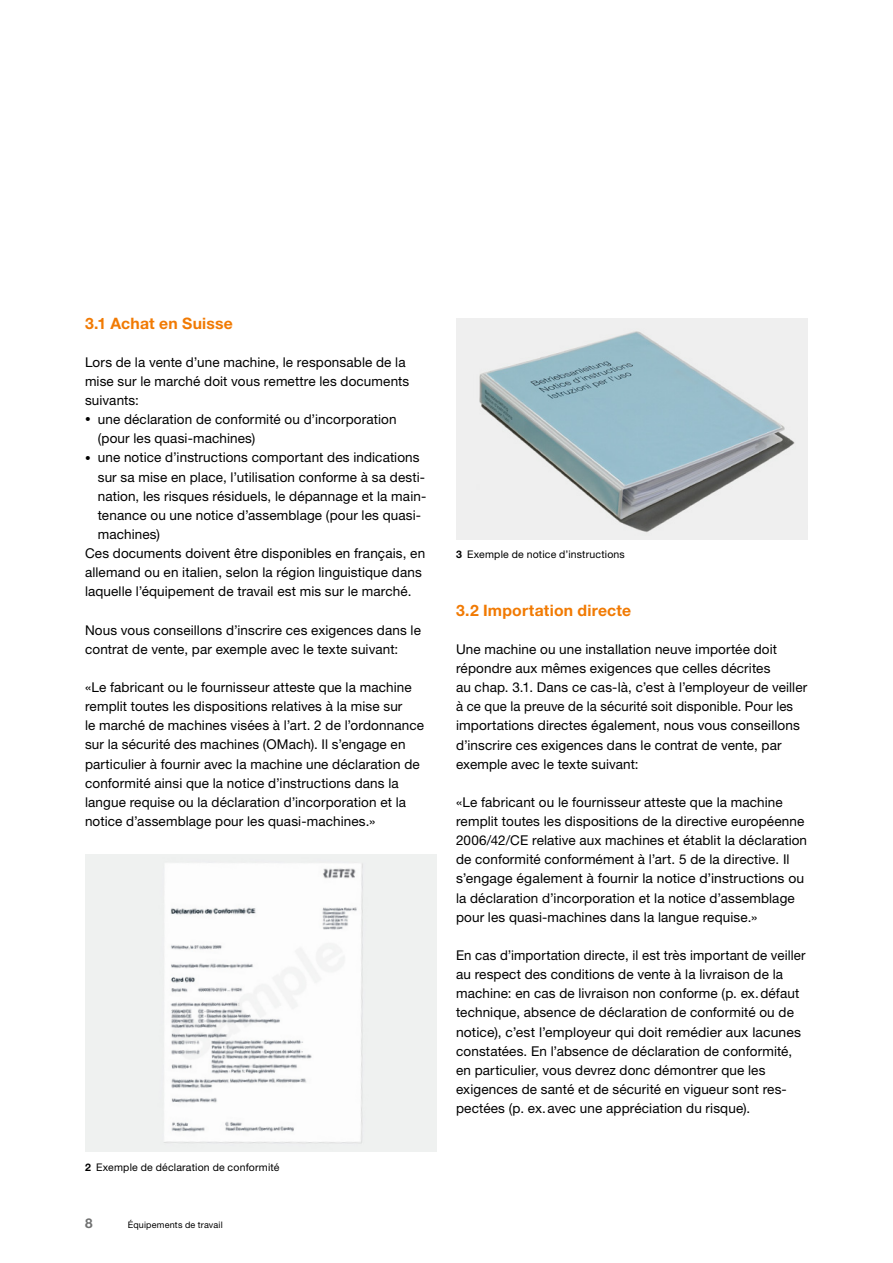
<style>
.page{position:relative;width:893px;height:1263px;background:#fff}
.page>*{position:absolute;margin:0;border:0;box-sizing:border-box;transform-origin:0 0}
.t1{font:700 15.75px "Helvetica Neue LT Std";letter-spacing:.015em;color:#f17a03}
.t2{font:13.5px/19.2px "Helvetica Neue LT Std";letter-spacing:.01em;color:#000}
.t3{font:700 13.5px "Helvetica Neue LT Std";color:#6f7070}
.t4{font:10.5px "Helvetica Neue LT Std";letter-spacing:.015em;color:#000}
.t5{font:9px "Helvetica Neue LT Std";letter-spacing:.02em;color:#000}
.s1{font-size:11.25px}
.s2{font-weight:700}
</style>
<div class="page">
<img style="left:85px;top:854px;width:352px;height:297px">
<img style="left:456px;top:319px;width:352px;height:220px">
<p class="t1" style="left:85px;top:313px;width:149px">3.1 Achat en Suisse</p>
<p class="t2" style="left:85px;top:352px;width:326px">Lors de la vente d’une machine, le responsable de la mise sur le marché doit vous remettre les documents suivants:</p>
<p class="t2" style="left:98px;top:410px;width:300px;text-indent:-13px"><span class="s1">•</span> une déclaration de conformité ou d’incorporation (pour les quasi-machines)</p>
<p class="t2" style="left:85px;top:448px;width:336px"><span class="s1">•</span> une notice d’instructions comportant des indications</p>
<p class="t2" style="left:98px;top:467px;width:329px">sur sa mise en place, l’utilisation conforme à sa desti-</p>
<p class="t2" style="left:98px;top:486px;width:330px">nation, les risques résiduels, le dépannage et la main-</p>
<p class="t2" style="left:98px;top:505px;width:325px">tenance ou une notice d’assemblage (pour les quasi-</p>
<p class="t2" style="left:98px;top:524px;width:64px">machines)</p>
<p class="t2" style="left:85px;top:543px;width:342px">Ces documents doivent être disponibles en français, en</p>
<p class="t2" style="left:85px;top:563px;width:338px">allemand ou en italien, selon la région linguistique dans</p>
<p class="t2" style="left:85px;top:582px;width:328px">laquelle l’équipement de travail est mis sur le marché.</p>
<p class="t2" style="left:85px;top:620px;width:337px">Nous vous conseillons d’inscrire ces exigences dans le contrat de vente, par exemple avec le texte suivant:</p>
<p class="t2" style="left:85px;top:677px;width:341px">«Le fabricant ou le fournisseur atteste que la machine remplit toutes les dispositions relatives à la mise sur<br>le marché de machines visées à l’art. 2 de l’ordonnance sur la sécurité des machines (OMach). Il s’engage en particulier à fournir avec la machine une déclaration de conformité ainsi que la notice d’instructions dans la langue requise ou la déclaration d’incorporation et la notice d’assemblage pour les quasi-machines.»</p>
<p class="t4" style="left:85px;top:1160px;width:196px"><span class="s2">2</span> Exemple de déclaration de conformité</p>
<p class="t3" style="left:85px;top:1215px;width:9px">8</p>
<p class="t5" style="left:128px;top:1219px;width:97px">Équipements de travail</p>
<p class="t4" style="left:456px;top:548px;width:170px"><span class="s2">3</span> Exemple de notice d’instructions</p>
<p class="t1" style="left:456px;top:600px;width:177px">3.2 Importation directe</p>
<p class="t2" style="left:456px;top:639px;width:353px">Une machine ou une installation neuve importée doit répondre aux mêmes exigences que celles décrites<br>au chap. 3.1. Dans ce cas-là, c’est à l’employeur de veiller à ce que la preuve de la sécurité soit disponible. Pour les importations directes également, nous vous conseillons d’inscrire ces exigences dans le contrat de vente, par exemple avec le texte suivant:</p>
<p class="t2" style="left:456px;top:792px;width:353px">«Le fabricant ou le fournisseur atteste que la machine remplit toutes les dispositions de la directive européenne 2006/42/CE relative aux machines et établit la déclaration de conformité conformément à l’art. 5 de la directive. Il s’engage également à fournir la notice d’instructions ou la déclaration d’incorporation et la notice d’assemblage pour les quasi-machines dans la langue requise.»</p>
<p class="t2" style="left:456px;top:945px;width:351px">En cas d’importation directe, il est très important de veiller au respect des conditions de vente à la livraison de la machine: en cas de livraison non conforme (p. ex.défaut technique, absence de déclaration de conformité ou de notice), c’est l’employeur qui doit remédier aux lacunes constatées. En l’absence de déclaration de conformité, en particulier, vous devrez donc démontrer que les exigences de santé et de sécurité en vigueur sont res&shy;pectées (p. ex.avec une appréciation du risque).</p>
</div>
